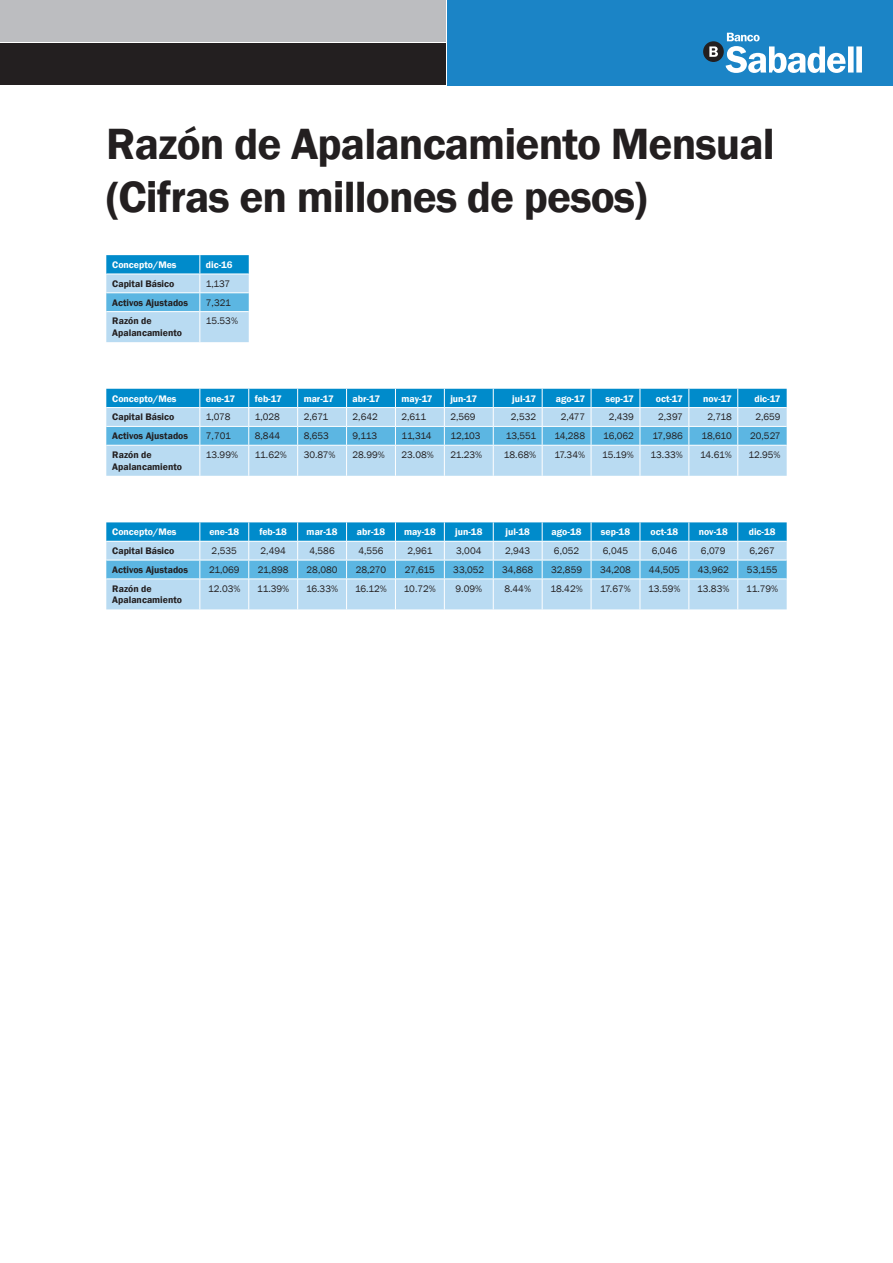
<style>
.page{position:relative;width:893px;height:1263px;background:#fff}
.page>*{position:absolute;margin:0;border:0;box-sizing:border-box;transform-origin:0 0}
.t1{font:600 45px/52.5px "Franklin Gothic";letter-spacing:-.02em;color:#231f20}
.t2{font:9.75px "Franklin Gothic";color:#231f20}
.t3{font:600 9.75px "Franklin Gothic";color:#fff}
.t4{font:600 9.75px/11.7px "Franklin Gothic";color:#231f20}
</style>
<div class="page">
<div style="left:0;top:0;width:445px;height:41px;background:#bcbdc0"></div>
<div style="left:0;top:44px;width:445px;height:41px;background:#231f20"></div>
<div style="left:448px;top:0;width:445px;height:85px;background:#1b84c6"></div>
<svg style="left:106px;top:255px;width:143px;height:87px;background:#81c3e6"></svg>
<hr style="left:106px;top:311px;width:94px;height:1px;background:#fff">
<hr style="left:200px;top:311px;width:49px;height:1px;background:#fff">
<hr style="left:199px;top:312px;width:1px;height:30px;background:#fff">
<div style="left:106px;top:579px;width:681px;height:30px;background:#b9dbf2"></div>
<svg style="left:106px;top:522px;width:681px;height:56px;background:#65b8e1"></svg>
<hr style="left:199px;top:579px;width:1px;height:30px;background:#fff">
<hr style="left:248px;top:579px;width:1px;height:30px;background:#fff">
<hr style="left:297px;top:579px;width:1px;height:30px;background:#fff">
<hr style="left:346px;top:579px;width:1px;height:30px;background:#fff">
<hr style="left:395px;top:579px;width:1px;height:30px;background:#fff">
<hr style="left:444px;top:579px;width:1px;height:30px;background:#fff">
<hr style="left:493px;top:579px;width:1px;height:30px;background:#fff">
<hr style="left:542px;top:579px;width:1px;height:30px;background:#fff">
<hr style="left:591px;top:579px;width:1px;height:30px;background:#fff">
<hr style="left:640px;top:579px;width:1px;height:30px;background:#fff">
<hr style="left:688px;top:579px;width:1px;height:30px;background:#fff">
<hr style="left:737px;top:579px;width:1px;height:30px;background:#fff">
<div style="left:106px;top:446px;width:681px;height:30px;background:#b9dbf2"></div>
<svg style="left:106px;top:389px;width:681px;height:56px;background:#65b8e1"></svg>
<hr style="left:199px;top:446px;width:1px;height:30px;background:#fff">
<hr style="left:248px;top:446px;width:1px;height:30px;background:#fff">
<hr style="left:297px;top:446px;width:1px;height:30px;background:#fff">
<hr style="left:346px;top:446px;width:1px;height:30px;background:#fff">
<hr style="left:395px;top:446px;width:1px;height:30px;background:#fff">
<hr style="left:444px;top:446px;width:1px;height:30px;background:#fff">
<hr style="left:493px;top:446px;width:1px;height:30px;background:#fff">
<hr style="left:542px;top:446px;width:1px;height:30px;background:#fff">
<hr style="left:591px;top:446px;width:1px;height:30px;background:#fff">
<hr style="left:640px;top:446px;width:1px;height:30px;background:#fff">
<hr style="left:688px;top:446px;width:1px;height:30px;background:#fff">
<hr style="left:737px;top:446px;width:1px;height:30px;background:#fff">
<div style="left:703px;top:41px;width:21px;height:21px;background:#231f20;border-radius:50%"></div>
<svg style="left:709px;top:46px;width:9px;height:11px"></svg>
<svg style="left:725px;top:33px;width:137px;height:40px"></svg>
<p class="t1" style="left:106px;top:118px;width:670px">Razón de Apalancamiento Mensual (Cifras en millones de pesos)</p>
<p class="t3" style="left:112px;top:259px;width:66px">Concepto/Mes</p>
<p class="t3" style="left:206px;top:259px;width:28px">dic-16</p>
<p class="t4" style="left:112px;top:278px;width:64px">Capital Básico</p>
<p class="t2" style="left:206px;top:277px;width:26px">1,137</p>
<p class="t4" style="left:112px;top:297px;width:77px">Activos Ajustados</p>
<p class="t2" style="left:206px;top:296px;width:26px">7,321</p>
<p class="t4" style="left:112px;top:315px;width:71px">Razón de<br>Apalancamiento</p>
<p class="t2" style="left:206px;top:315px;width:34px">15.53%</p>
<p class="t3" style="left:112px;top:392px;width:66px">Concepto/Mes</p>
<p class="t3" style="left:206px;top:392px;width:31px">ene-17</p>
<p class="t3" style="left:255px;top:392px;width:28px">feb-17</p>
<p class="t3" style="left:304px;top:392px;width:32px">mar-17</p>
<p class="t3" style="left:353px;top:392px;width:29px">abr-17</p>
<p class="t3" style="left:401px;top:392px;width:33px">may-17</p>
<p class="t3" style="left:450px;top:392px;width:28px">jun-17</p>
<p class="t3" style="left:512px;top:392px;width:25px">jul-17</p>
<p class="t3" style="left:556px;top:392px;width:31px">ago-17</p>
<p class="t3" style="left:605px;top:392px;width:30px">sep-17</p>
<p class="t3" style="left:656px;top:392px;width:29px">oct-17</p>
<p class="t3" style="left:703px;top:392px;width:30px">nov-17</p>
<p class="t3" style="left:754px;top:392px;width:28px">dic-17</p>
<p class="t4" style="left:112px;top:411px;width:64px">Capital Básico</p>
<p class="t2" style="left:206px;top:411px;width:26px">1,078</p>
<p class="t2" style="left:255px;top:411px;width:27px">1,028</p>
<p class="t2" style="left:304px;top:411px;width:26px">2,671</p>
<p class="t2" style="left:353px;top:411px;width:27px">2,642</p>
<p class="t2" style="left:401px;top:411px;width:26px">2,611</p>
<p class="t2" style="left:450px;top:411px;width:27px">2,569</p>
<p class="t2" style="left:511px;top:411px;width:27px">2,532</p>
<p class="t2" style="left:561px;top:411px;width:26px">2,477</p>
<p class="t2" style="left:609px;top:411px;width:27px">2,439</p>
<p class="t2" style="left:658px;top:411px;width:26px">2,397</p>
<p class="t2" style="left:707px;top:411px;width:26px">2,718</p>
<p class="t2" style="left:755px;top:411px;width:27px">2,659</p>
<p class="t4" style="left:112px;top:430px;width:77px">Activos Ajustados</p>
<p class="t2" style="left:206px;top:430px;width:26px">7,701</p>
<p class="t2" style="left:255px;top:430px;width:27px">8,844</p>
<p class="t2" style="left:304px;top:430px;width:27px">8,653</p>
<p class="t2" style="left:353px;top:430px;width:26px">9,113</p>
<p class="t2" style="left:401px;top:430px;width:31px">11,314</p>
<p class="t2" style="left:450px;top:430px;width:32px">12,103</p>
<p class="t2" style="left:506px;top:430px;width:32px">13,551</p>
<p class="t2" style="left:554px;top:430px;width:32px">14,288</p>
<p class="t2" style="left:603px;top:430px;width:32px">16,062</p>
<p class="t2" style="left:652px;top:430px;width:32px">17,986</p>
<p class="t2" style="left:701px;top:430px;width:32px">18,610</p>
<p class="t2" style="left:750px;top:430px;width:32px">20,527</p>
<p class="t4" style="left:112px;top:449px;width:71px">Razón de<br>Apalancamiento</p>
<p class="t2" style="left:206px;top:449px;width:34px">13.99%</p>
<p class="t2" style="left:255px;top:449px;width:34px">11.62%</p>
<p class="t2" style="left:304px;top:449px;width:33px">30.87%</p>
<p class="t2" style="left:353px;top:449px;width:34px">28.99%</p>
<p class="t2" style="left:401px;top:449px;width:34px">23.08%</p>
<p class="t2" style="left:450px;top:449px;width:33px">21.23%</p>
<p class="t2" style="left:504px;top:449px;width:34px">18.68%</p>
<p class="t2" style="left:554px;top:449px;width:32px">17.34%</p>
<p class="t2" style="left:602px;top:449px;width:33px">15.19%</p>
<p class="t2" style="left:651px;top:449px;width:34px">13.33%</p>
<p class="t2" style="left:700px;top:449px;width:33px">14.61%</p>
<p class="t2" style="left:748px;top:449px;width:34px">12.95%</p>
<p class="t3" style="left:112px;top:526px;width:66px">Concepto/Mes</p>
<p class="t3" style="left:209px;top:526px;width:31px">ene-18</p>
<p class="t3" style="left:259px;top:526px;width:29px">feb-18</p>
<p class="t3" style="left:307px;top:526px;width:32px">mar-18</p>
<p class="t3" style="left:357px;top:526px;width:30px">abr-18</p>
<p class="t3" style="left:404px;top:526px;width:33px">may-18</p>
<p class="t3" style="left:455px;top:526px;width:29px">jun-18</p>
<p class="t3" style="left:505px;top:526px;width:26px">jul-18</p>
<p class="t3" style="left:552px;top:526px;width:31px">ago-18</p>
<p class="t3" style="left:601px;top:526px;width:31px">sep-18</p>
<p class="t3" style="left:651px;top:526px;width:29px">oct-18</p>
<p class="t3" style="left:699px;top:526px;width:31px">nov-18</p>
<p class="t3" style="left:749px;top:526px;width:28px">dic-18</p>
<p class="t4" style="left:112px;top:545px;width:64px">Capital Básico</p>
<p class="t2" style="left:212px;top:545px;width:27px">2,535</p>
<p class="t2" style="left:261px;top:545px;width:27px">2,494</p>
<p class="t2" style="left:309px;top:545px;width:27px">4,586</p>
<p class="t2" style="left:358px;top:545px;width:27px">4,556</p>
<p class="t2" style="left:407px;top:545px;width:26px">2,961</p>
<p class="t2" style="left:456px;top:545px;width:27px">3,004</p>
<p class="t2" style="left:505px;top:545px;width:27px">2,943</p>
<p class="t2" style="left:554px;top:545px;width:27px">6,052</p>
<p class="t2" style="left:603px;top:545px;width:27px">6,045</p>
<p class="t2" style="left:652px;top:545px;width:27px">6,046</p>
<p class="t2" style="left:701px;top:545px;width:26px">6,079</p>
<p class="t2" style="left:750px;top:545px;width:27px">6,267</p>
<p class="t4" style="left:112px;top:564px;width:77px">Activos Ajustados</p>
<p class="t2" style="left:209px;top:564px;width:32px">21,069</p>
<p class="t2" style="left:258px;top:564px;width:32px">21,898</p>
<p class="t2" style="left:307px;top:564px;width:33px">28,080</p>
<p class="t2" style="left:356px;top:564px;width:32px">28,270</p>
<p class="t2" style="left:405px;top:564px;width:32px">27,615</p>
<p class="t2" style="left:453px;top:564px;width:33px">33,052</p>
<p class="t2" style="left:502px;top:564px;width:33px">34,868</p>
<p class="t2" style="left:551px;top:564px;width:33px">32,859</p>
<p class="t2" style="left:600px;top:564px;width:33px">34,208</p>
<p class="t2" style="left:649px;top:564px;width:33px">44,505</p>
<p class="t2" style="left:698px;top:564px;width:33px">43,962</p>
<p class="t2" style="left:747px;top:564px;width:32px">53,155</p>
<p class="t4" style="left:112px;top:583px;width:71px">Razón de<br>Apalancamiento</p>
<p class="t2" style="left:208px;top:582px;width:34px">12.03%</p>
<p class="t2" style="left:257px;top:582px;width:34px">11.39%</p>
<p class="t2" style="left:306px;top:582px;width:33px">16.33%</p>
<p class="t2" style="left:355px;top:582px;width:33px">16.12%</p>
<p class="t2" style="left:404px;top:582px;width:34px">10.72%</p>
<p class="t2" style="left:455px;top:582px;width:28px">9.09%</p>
<p class="t2" style="left:504px;top:582px;width:28px">8.44%</p>
<p class="t2" style="left:550px;top:582px;width:34px">18.42%</p>
<p class="t2" style="left:600px;top:582px;width:32px">17.67%</p>
<p class="t2" style="left:648px;top:582px;width:34px">13.59%</p>
<p class="t2" style="left:697px;top:582px;width:34px">13.83%</p>
<p class="t2" style="left:746px;top:582px;width:34px">11.79%</p>
</div>
